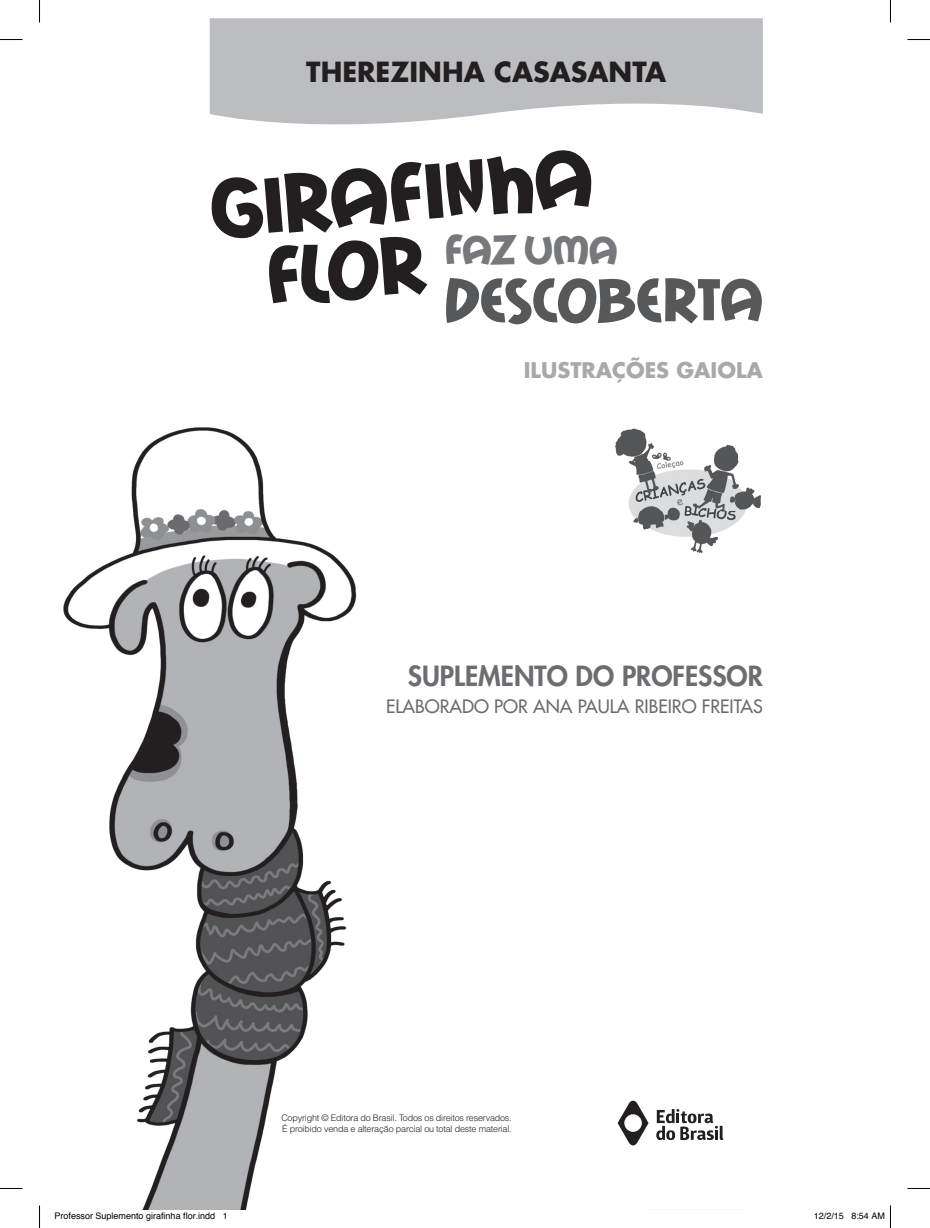
<style>
.page{position:relative;width:930px;height:1228px;background:#fff}
.page>*{position:absolute;margin:0;border:0;box-sizing:border-box;transform-origin:0 0}
.t1{font:87.9px "Mail Ray Stuff";color:#231f20;scale:1.13 1}
.t2{font:85.05px "Mail Ray Stuff";color:#231f20;scale:1.13 1}
.t3{font:64.2px "Mail Ray Stuff";color:#57585a;scale:1.13 1}
.t4{font:44.25px "Mail Ray Stuff";color:#76787b;scale:1.13 1}
.t5{font:800 27px "Futura";color:#6c6d70}
.t6{font:700 27px "Futura";color:#231f20}
.t7{font:700 21px "Futura";color:#a8a9ad}
.t8{font:18px "Futura";color:#6c6d70}
.t9{font:300 9px/10.8px "Helvetica";letter-spacing:-.02em;color:#231f20}
.t10{font:9px "Helvetica";color:#000}
.s1{font-size:42.9px}
</style>
<div class="page">
<img style="left:615px;top:428px;width:147px;height:125px">
<svg style="left:210px;top:18px;width:552px;height:107px;background:#c3c3c6"></svg>
<svg style="left:445px;top:159px;width:38px;height:57px"></svg>
<img style="left:63px;top:427px;width:294px;height:782px">
<svg style="left:617px;top:1100px;width:31px;height:46px"></svg>
<svg style="left:656px;top:1109px;width:67px;height:30px"></svg>
<svg style="left:0;top:39px;width:22px;height:1px"></svg>
<svg style="left:907px;top:39px;width:22px;height:1px"></svg>
<svg style="left:0;top:1187px;width:22px;height:1px"></svg>
<svg style="left:908px;top:1187px;width:21px;height:1px"></svg>
<svg style="left:39px;top:0;width:1px;height:22px"></svg>
<svg style="left:39px;top:1205px;width:1px;height:22px"></svg>
<svg style="left:890px;top:0;width:1px;height:22px"></svg>
<svg style="left:890px;top:1205px;width:1px;height:22px"></svg>
<h3 class="t6" style="left:306px;top:54px;width:361px">THEREZINHA CASASANTA</h3>
<h1 class="t1" style="left:208px;top:168px;width:339px;rotate:-5deg">GIRAFI HA</h1>
<h2 class="t2" style="left:266px;top:236px;width:140px;rotate:-5deg">FLOR</h2>
<h3 class="t4" style="left:446px;top:229px;width:153px">FAZ <span class="s1">UMA</span></h3>
<h3 class="t3" style="left:445px;top:269px;width:283px">DESCOBERTA</h3>
<h3 class="t7" style="left:524px;top:356px;width:240px">ILUSTRAÇÕES GAIOLA</h3>
<h3 class="t5" style="left:408px;top:659px;width:356px">SUPLEMENTO DO PROFESSOR</h3>
<h3 class="t8" style="left:386px;top:695px;width:378px">ELABORADO POR ANA PAULA RIBEIRO FREITAS</h3>
<p class="t9" style="left:281px;top:1112px;width:232px">Copyright © Editora do Brasil. Todos os direitos reservados.<br>É proibido venda e alteração parcial ou total deste material.</p>
<p class="t10" style="left:55px;top:1208px;width:175px">Professor Suplemento girafinha flor.indd 1</p>
<p class="t10" style="left:813px;top:1208px;width:73px">12/2/15 8:54 AM</p>
</div>
